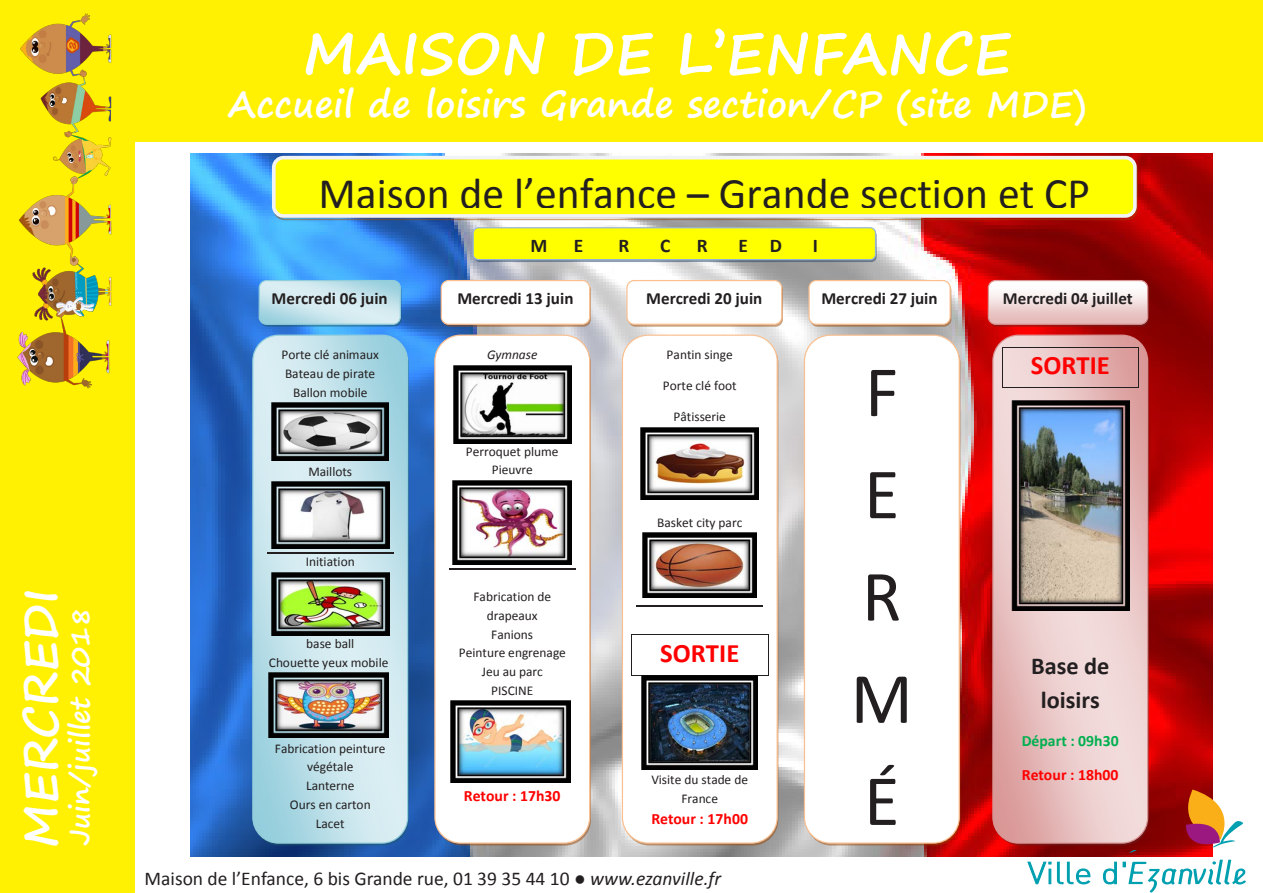
<style>
.page{position:relative;width:1263px;height:893px;background:#fff}
.page>*{position:absolute;margin:0;border:0;box-sizing:border-box;transform-origin:0 0}
.t1{font:72.75px/102.3px "Calibri";color:#231f20}
.t2{font:700 57px "Segoe Print";color:#fff}
.t3{font:700 46.5px "Segoe Print";color:#fff}
.t4{font:43.65px "Calibri";color:#231f20}
.t5{font:700 36px "Segoe Print";color:#fff}
.t6{font:700 27px "Segoe Print";color:#fff}
.t7{font:700 26.7px "Calibri";color:#f00}
.t8{font:700 24.3px/34.2px "Calibri";color:#231f20;text-align:center}
.t9{font:19.5px "Calibri";color:#231f20}
.t10{font:700 19.35px "Calibri";color:#231f20}
.t11{font:700 17.1px "Calibri";color:#231f20}
.t12{font:700 15.75px "Calibri";color:#f00}
.t13{font:700 15.75px/34.3px "Calibri";color:#00b050}
.t14{font:13.35px/18.8px "Calibri";color:#231f20;text-align:center}
.t15{font:italic 13.35px "Calibri";color:#231f20}
.s1{font-style:italic}
.s2{color:#f00}
</style>
<div class="page">
<div style="left:0;top:0;width:135px;height:893px;background:#fff101"></div>
<div style="left:0;top:0;width:1263px;height:141px;background:#fff101"></div>
<img style="left:17px;top:13px;width:95px;height:376px">
<img style="left:191px;top:153px;width:1022px;height:703px">
<svg style="left:253px;top:335px;width:155px;height:508px;background:#badae3"></svg>
<div style="left:252px;top:335px;width:156px;height:509px;border:1px solid #92cddc;border-radius:26px"></div>
<img style="left:272px;top:403px;width:116px;height:58px">
<img style="left:271px;top:482px;width:118px;height:66px">
<hr style="left:267px;top:552px;width:126px;height:2px;background:#231f20">
<img style="left:271px;top:572px;width:118px;height:63px">
<img style="left:269px;top:673px;width:119px;height:64px">
<div style="left:434px;top:335px;width:156px;height:509px;background:#fff;border:1px solid #fabf8f;border-radius:26px"></div>
<img style="left:453px;top:366px;width:118px;height:77px">
<img style="left:452px;top:480px;width:120px;height:84px">
<hr style="left:449px;top:568px;width:126px;height:2px;background:#231f20">
<img style="left:451px;top:701px;width:119px;height:82px">
<div style="left:622px;top:335px;width:156px;height:509px;background:#fff;border:1px solid #fabf8f;border-radius:26px"></div>
<img style="left:640px;top:427px;width:119px;height:72px">
<img style="left:642px;top:533px;width:115px;height:64px">
<hr style="left:637px;top:605px;width:126px;height:2px;background:#231f20">
<hr style="left:632px;top:635px;width:136px;height:1px;background:#231f20">
<hr style="left:632px;top:675px;width:136px;height:1px;background:#231f20">
<hr style="left:631px;top:635px;width:1px;height:40px;background:#231f20">
<hr style="left:768px;top:635px;width:1px;height:40px;background:#231f20">
<img style="left:641px;top:675px;width:117px;height:94px">
<div style="left:804px;top:335px;width:156px;height:509px;background:#fff;border:1px solid #fabf8f;border-radius:26px"></div>
<svg style="left:993px;top:335px;width:155px;height:508px;background:#e8c2c1"></svg>
<div style="left:992px;top:335px;width:156px;height:509px;border:1px solid #d99594;border-radius:26px"></div>
<hr style="left:1002px;top:347px;width:136px;height:1px;background:#231f20">
<hr style="left:1002px;top:387px;width:136px;height:1px;background:#231f20">
<hr style="left:1002px;top:347px;width:1px;height:40px;background:#231f20">
<hr style="left:1138px;top:347px;width:1px;height:40px;background:#231f20">
<img style="left:1011px;top:400px;width:118px;height:210px">
<svg style="left:273px;top:158px;width:865px;height:62px;background:#a17168"></svg>
<div style="left:272px;top:156px;width:865px;height:62px;background:#ff0;border:4px solid #f2f3f4;border-radius:10px"></div>
<div style="left:260px;top:283px;width:141px;height:44px;background:#205867;border-radius:7px;opacity:.5"></div>
<svg style="left:259px;top:281px;width:141px;height:43px;background:#c7e4ec"></svg>
<div style="left:259px;top:280px;width:142px;height:45px;border:1px solid #92cddc;border-radius:7px"></div>
<div style="left:442px;top:283px;width:149px;height:44px;background:#974706;border-radius:7px;opacity:.5"></div>
<div style="left:441px;top:280px;width:149px;height:45px;background:#fff;border:1px solid #fabf8f;border-radius:7px"></div>
<div style="left:628px;top:283px;width:155px;height:44px;background:#974706;border-radius:7px;opacity:.5"></div>
<div style="left:626px;top:280px;width:156px;height:45px;background:#fff;border:1px solid #fabf8f;border-radius:7px"></div>
<div style="left:810px;top:283px;width:141px;height:44px;background:#974706;border-radius:7px;opacity:.5"></div>
<div style="left:808px;top:280px;width:143px;height:45px;background:#fff;border:1px solid #fabf8f;border-radius:7px"></div>
<div style="left:989px;top:283px;width:160px;height:44px;background:#622423;border-radius:7px;opacity:.5"></div>
<svg style="left:988px;top:281px;width:160px;height:43px"></svg>
<div style="left:988px;top:280px;width:160px;height:45px;border:1px solid #d99594;border-radius:7px"></div>
<div style="left:474px;top:230px;width:403px;height:32px;background:#243f60;border-radius:5px;opacity:.5"></div>
<div style="left:472px;top:227px;width:404px;height:33px;background:#ff0;border:1px solid #95b3d7;border-radius:5px"></div>
<svg style="left:1027px;top:861px;width:64px;height:24px"></svg>
<svg style="left:1101px;top:789px;width:145px;height:103px"></svg>
<p class="t3" style="left:-2px;top:848px;width:260px;rotate:-90deg">MERCREDI</p>
<p class="t6" style="left:55px;top:845px;width:239px;rotate:-90deg">Juin/juillet 2018</p>
<p class="t2" style="left:303px;top:1px;width:710px">MAISON DE L’ENFANCE</p>
<p class="t5" style="left:228px;top:71px;width:860px">Accueil de loisirs Grande section/CP (site MDE)</p>
<p class="t4" style="left:318px;top:165px;width:773px">Maison de l’enfance – Grande section et CP</p>
<p class="t10" style="left:531px;top:233px;width:18px">M</p>
<p class="t10" style="left:574px;top:233px;width:11px">E</p>
<p class="t10" style="left:618px;top:233px;width:12px">R</p>
<p class="t10" style="left:660px;top:233px;width:12px">C</p>
<p class="t10" style="left:697px;top:233px;width:12px">R</p>
<p class="t10" style="left:738px;top:233px;width:45px">E D</p>
<p class="t10" style="left:813px;top:233px;width:7px">I</p>
<p class="t11" style="left:272px;top:287px;width:118px">Mercredi 06 juin</p>
<p class="t11" style="left:457px;top:287px;width:118px">Mercredi 13 juin</p>
<p class="t11" style="left:646px;top:287px;width:118px">Mercredi 20 juin</p>
<p class="t11" style="left:821px;top:287px;width:118px">Mercredi 27 juin</p>
<p class="t11" style="left:1003px;top:287px;width:131px">Mercredi 04 juillet</p>
<p class="t14" style="left:281px;top:346px;width:99px">Porte clé animaux<br>Bateau de pirate<br>Ballon mobile</p>
<p class="t14" style="left:308px;top:462px;width:45px">Maillots</p>
<p class="t14" style="left:306px;top:552px;width:51px">Initiation</p>
<p class="t14" style="left:269px;top:634px;width:121px">base ball<br>Chouette yeux mobile</p>
<p class="t14" style="left:275px;top:739px;width:112px">Fabrication peinture végétale<br>Lanterne<br>Ours en carton<br>Lacet</p>
<p class="t15" style="left:487px;top:346px;width:52px">Gymnase</p>
<p class="t14" style="left:466px;top:442px;width:94px">Perroquet plume<br>Pieuvre</p>
<p class="t14" style="left:459px;top:587px;width:109px">Fabrication de drapeaux<br>Fanions<br>Peinture engrenage<br>Jeu au parc<br>PISCINE</p>
<p class="t12" style="left:464px;top:785px;width:98px">Retour : 17h30</p>
<p class="t14" style="left:667px;top:346px;width:68px">Pantin singe</p>
<p class="t14" style="left:663px;top:377px;width:75px">Porte clé foot</p>
<p class="t14" style="left:673px;top:407px;width:54px">Pâtisserie</p>
<p class="t14" style="left:657px;top:513px;width:87px">Basket city parc</p>
<p class="t7" style="left:660px;top:636px;width:81px">SORTIE</p>
<p class="t14" style="left:651px;top:771px;width:98px">Visite du stade de<br>France</p>
<p class="t12" style="left:651px;top:809px;width:98px">Retour : 17h00</p>
<p class="t9" style="left:145px;top:866px;width:578px">Maison de l’Enfance, 6 bis Grande rue, 01 39 35 44 10 ● <span class="s1">www.ezanville.fr</span></p>
<p class="t1" style="left:850px;top:341px;width:64px">F<br>E<br>R<br>M<br>É</p>
<p class="t7" style="left:1031px;top:348px;width:81px">SORTIE</p>
<p class="t8" style="left:1031px;top:648px;width:80px">Base de loisirs</p>
<p class="t13" style="left:1022px;top:724px;width:98px">Départ : 09h30<br><span class="s2">Retour : 18h00</span></p>
</div>
